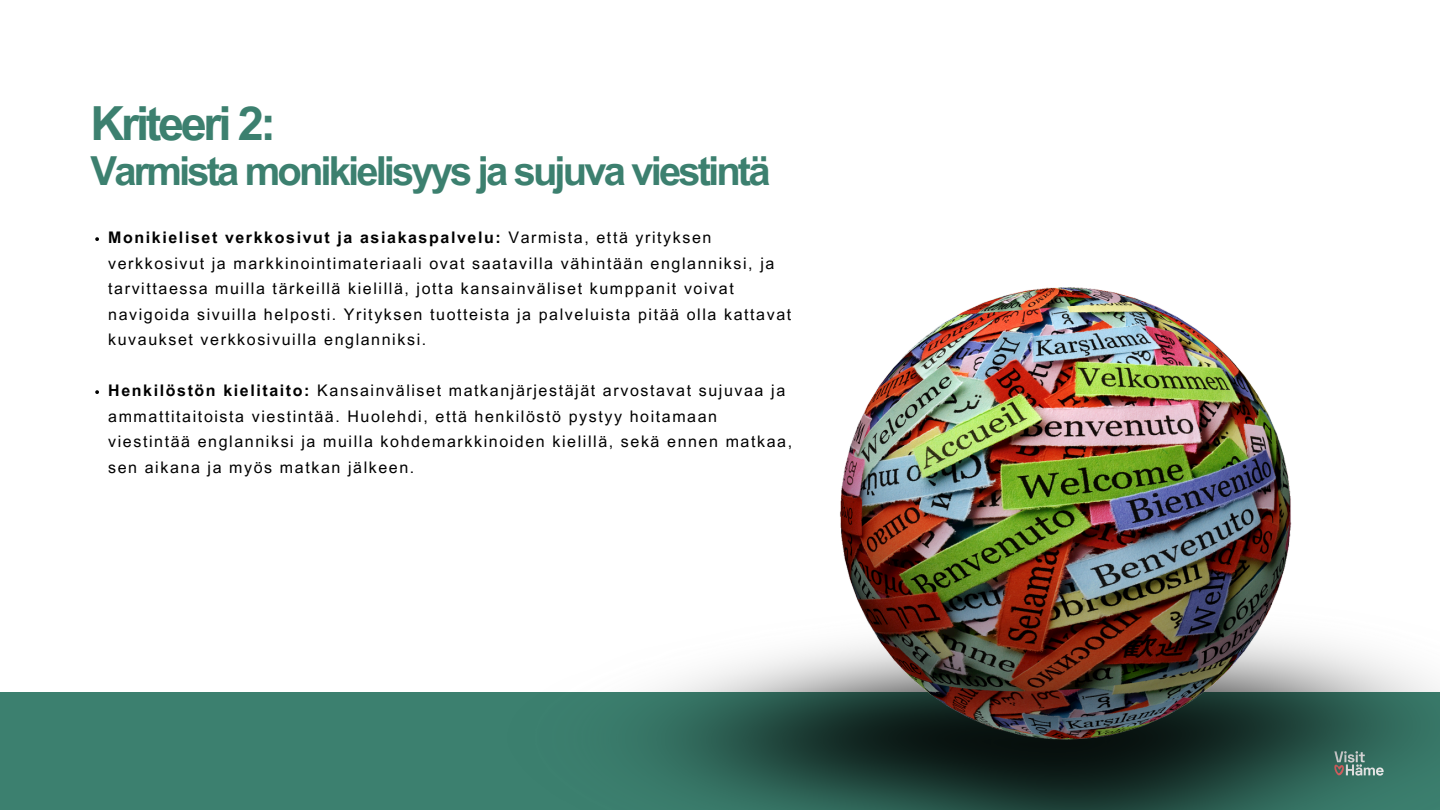
<style>
.page{position:relative;width:1440px;height:810px;background:#fff}
.page>*{position:absolute;margin:0;border:0;box-sizing:border-box;transform-origin:0 0}
.t1{font:700 47px "Arial MT Pro";letter-spacing:-.07em;color:#3c806f}
.t2{font:700 40px "Arial MT Pro";letter-spacing:-.07em;color:#3c806f}
.t3{font:16px/25.5px "Arial MT Pro";letter-spacing:.1em;color:#000}
.s1{font-weight:700}
</style>
<div class="page">
<div style="left:0;top:692px;width:1440px;height:118px;background:#3c806f"></div>
<img style="left:704px;top:287px;width:736px;height:523px">
<svg style="left:95px;top:237px;width:4px;height:4px"></svg>
<svg style="left:95px;top:390px;width:4px;height:4px"></svg>
<h1 class="t1" style="left:91px;top:106px;width:187px">Kriteeri 2:</h1>
<h1 class="t2" style="left:91px;top:156px;width:682px">Varmista monikielisyys ja sujuva viestintä</h1>
<p class="t3" style="left:108px;top:227px;width:685px"><span class="s1">Monikieliset verkkosivut ja asiakaspalvelu:</span> Varmista, että yrityksen verkkosivut ja markkinointimateriaali ovat saatavilla vähintään englanniksi, ja tarvittaessa muilla tärkeillä kielillä, jotta kansainväliset kumppanit voivat navigoida sivuilla helposti. Yrityksen tuotteista ja palveluista pitää olla kattavat kuvaukset verkkosivuilla englanniksi.</p>
<p class="t3" style="left:108px;top:380px;width:685px"><span class="s1">Henkilöstön kielitaito:</span> Kansainväliset matkanjärjestäjät arvostavat sujuvaa ja ammattitaitoista viestintää. Huolehdi, että henkilöstö pystyy hoitamaan viestintää englanniksi ja muilla kohdemarkkinoiden kielillä, sekä ennen matkaa, sen aikana ja myös matkan jälkeen.</p>
</div>
